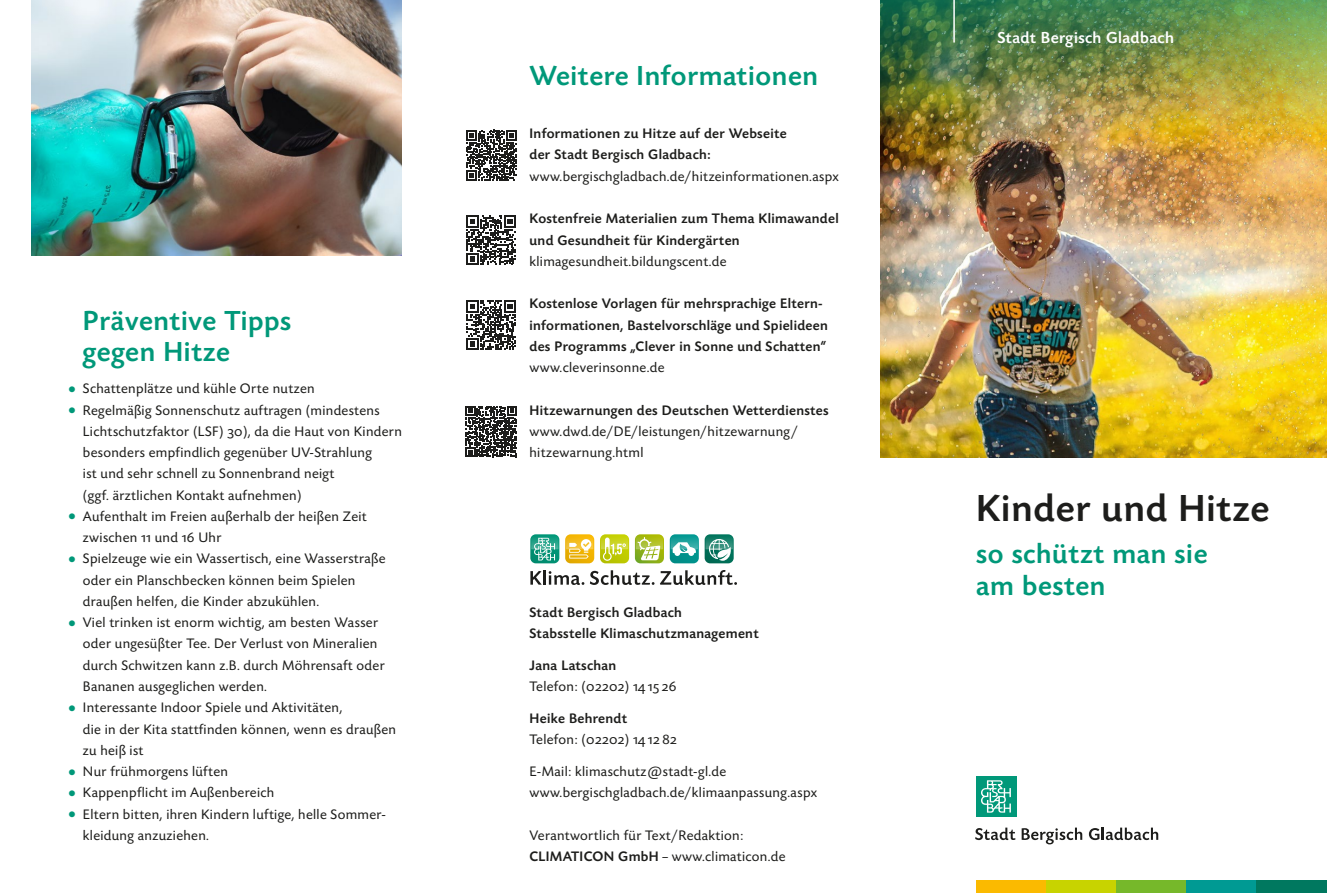
<style>
.page{position:relative;width:1327px;height:893px;background:#fff}
.page>*{position:absolute;margin:0;border:0;box-sizing:border-box;transform-origin:0 0}
.FL_Head{font:500 39px "Today Sans Now Pro";letter-spacing:.025em;color:#1d1d1b}
.FL_Head-2{font:500 28.5px/32px "Today Sans Now Pro";letter-spacing:.025em;color:#009879}
.FL_TXT{font:500 16.5px "Today Sans Now Pro";letter-spacing:.025em;color:#fff}
.FL_TXT-2{font:14.25px/21.3px "Today Sans Now Pro";letter-spacing:.025em;color:#1d1d1b}
.FL_TXT-3{font:500 14.25px/21.3px "Today Sans Now Pro";letter-spacing:.025em;color:#1d1d1b}
.s1{font-size:17.1px;color:#009879}
.s2{font-weight:400}
.s3{font-weight:500}
</style>
<div class="page">
<img style="left:32px;top:0;width:370px;height:255px">
<img style="left:880px;top:0;width:447px;height:457px">
<div style="left:976px;top:880px;width:70px;height:13px;background:#fbba00"></div>
<div style="left:1046px;top:880px;width:70px;height:13px;background:#c8d300"></div>
<div style="left:1116px;top:880px;width:70px;height:13px;background:#76b82a"></div>
<div style="left:1186px;top:880px;width:70px;height:13px;background:#009a93"></div>
<div style="left:1256px;top:880px;width:71px;height:13px;background:#00785f"></div>
<hr style="left:953px;top:0;width:2px;height:43px;background:#fff">
<svg style="left:466px;top:130px;width:51px;height:51px"></svg>
<svg style="left:466px;top:215px;width:50px;height:50px"></svg>
<svg style="left:466px;top:301px;width:50px;height:49px"></svg>
<svg style="left:466px;top:406px;width:51px;height:51px"></svg>
<svg style="left:530px;top:534px;width:29px;height:29px"></svg>
<svg style="left:565px;top:534px;width:29px;height:29px"></svg>
<svg style="left:600px;top:534px;width:29px;height:29px"></svg>
<svg style="left:635px;top:534px;width:29px;height:29px"></svg>
<svg style="left:670px;top:534px;width:63px;height:29px"></svg>
<svg style="left:530px;top:571px;width:12px;height:14px"></svg>
<hr style="left:543px;top:570px;width:3px;height:15px;background:#1d1d1b">
<svg style="left:549px;top:571px;width:35px;height:14px"></svg>
<svg style="left:590px;top:570px;width:64px;height:15px"></svg>
<svg style="left:660px;top:570px;width:77px;height:15px"></svg>
<svg style="left:975px;top:828px;width:40px;height:12px"></svg>
<svg style="left:1021px;top:828px;width:61px;height:16px"></svg>
<svg style="left:1089px;top:828px;width:69px;height:12px"></svg>
<div style="left:976px;top:776px;width:41px;height:41px;background:#009879"></div>
<svg style="left:981px;top:780px;width:30px;height:33px"></svg>
<p class="FL_Head-2" style="left:83px;top:304px;width:210px">Präventive Tipps gegen Hitze</p>
<p class="FL_TXT-2" style="left:68px;top:378px;width:248px"><span class="s1">•</span> Schattenplätze und kühle Orte nutzen</p>
<p class="FL_TXT-2" style="left:83px;top:399px;width:320px;text-indent:-15px"><span class="s1">•</span> Regelmäßig Sonnenschutz auftragen (mindestens Lichtschutzfaktor (LSF) 30), da die Haut von Kindern besonders empfindlich gegenüber UV-Strahlung<br>ist und sehr schnell zu Sonnenbrand neigt<br>(ggf. ärztlichen Kontakt aufnehmen)</p>
<p class="FL_TXT-2" style="left:83px;top:506px;width:285px;text-indent:-15px"><span class="s1">•</span> Aufenthalt im Freien außerhalb der heißen Zeit zwischen 11 und 16 Uhr</p>
<p class="FL_TXT-2" style="left:83px;top:548px;width:304px;text-indent:-15px"><span class="s1">•</span> Spielzeuge wie ein Wassertisch, eine Wasserstraße oder ein Planschbecken können beim Spielen draußen helfen, die Kinder abzukühlen.</p>
<p class="FL_TXT-2" style="left:83px;top:612px;width:303px;text-indent:-15px"><span class="s1">•</span> Viel trinken ist enorm wichtig, am besten Wasser oder ungesüßter Tee. Der Verlust von Mineralien durch Schwitzen kann z.B. durch Möhrensaft oder Bananen ausgeglichen werden.</p>
<p class="FL_TXT-2" style="left:83px;top:697px;width:315px;text-indent:-15px"><span class="s1">•</span> Interessante Indoor Spiele und Aktivitäten,<br>die in der Kita stattfinden können, wenn es draußen zu heiß ist</p>
<p class="FL_TXT-2" style="left:68px;top:761px;width:161px"><span class="s1">•</span> Nur frühmorgens lüften</p>
<p class="FL_TXT-2" style="left:68px;top:782px;width:208px"><span class="s1">•</span> Kappenpflicht im Außenbereich</p>
<p class="FL_TXT-2" style="left:83px;top:803px;width:303px;text-indent:-15px"><span class="s1">•</span> Eltern bitten, ihren Kindern luftige, helle Sommer&shy;kleidung anzuziehen.</p>
<p class="FL_Head-2" style="left:529px;top:60px;width:290px">Weitere Informationen</p>
<p class="FL_TXT-3" style="left:529px;top:123px;width:259px">Informationen zu Hitze auf der Webseite der Stadt Bergisch Gladbach:</p>
<p class="FL_TXT-2" style="left:529px;top:165px;width:311px">www.bergischgladbach.de/hitzeinformationen.aspx</p>
<p class="FL_TXT-3" style="left:529px;top:208px;width:311px">Kostenfreie Materialien zum Thema Klimawandel und Gesundheit für Kindergärten</p>
<p class="FL_TXT-2" style="left:529px;top:250px;width:198px">klimagesundheit.bildungscent.de</p>
<p class="FL_TXT-3" style="left:529px;top:293px;width:300px">Kostenlose Vorlagen für mehrsprachige Eltern&shy;informationen, Bastelvorschläge und Spielideen des Programms „Clever in Sonne und Schatten“ <span class="s2">www.cleverinsonne.de</span></p>
<p class="FL_TXT-2" style="left:529px;top:399px;width:301px"><span class="s3">Hitzewarnungen des Deutschen Wetterdienstes </span>www.dwd.de/DE/leistungen/hitzewarnung/ hitzewarnung.html</p>
<p class="FL_TXT-3" style="left:529px;top:601px;width:231px">Stadt Bergisch Gladbach<br>Stabsstelle Klimaschutzmanagement</p>
<p class="FL_TXT-3" style="left:529px;top:654px;width:88px">Jana Latschan</p>
<p class="FL_TXT-2" style="left:529px;top:676px;width:148px">Telefon: (02202) 14 15 26</p>
<p class="FL_TXT-3" style="left:529px;top:708px;width:99px">Heike Behrendt</p>
<p class="FL_TXT-2" style="left:529px;top:729px;width:149px">Telefon: (02202) 14 12 82</p>
<p class="FL_TXT-2" style="left:529px;top:761px;width:198px">E-Mail: klimaschutz@stadt-gl.de</p>
<p class="FL_TXT-2" style="left:529px;top:782px;width:289px">www.bergischgladbach.de/klimaanpassung.aspx</p>
<p class="FL_TXT-2" style="left:529px;top:824px;width:257px">Verantwortlich für Text/Redaktion:<br><span class="s3">CLIMATICON GmbH</span> – www.climaticon.de</p>
<p class="FL_TXT" style="left:997px;top:27px;width:178px">Stadt Bergisch Gladbach</p>
<p class="FL_Head" style="left:976px;top:485px;width:295px">Kinder und Hitze</p>
<p class="FL_Head-2" style="left:976px;top:538px;width:233px">so schützt man sie am besten</p>
</div>
